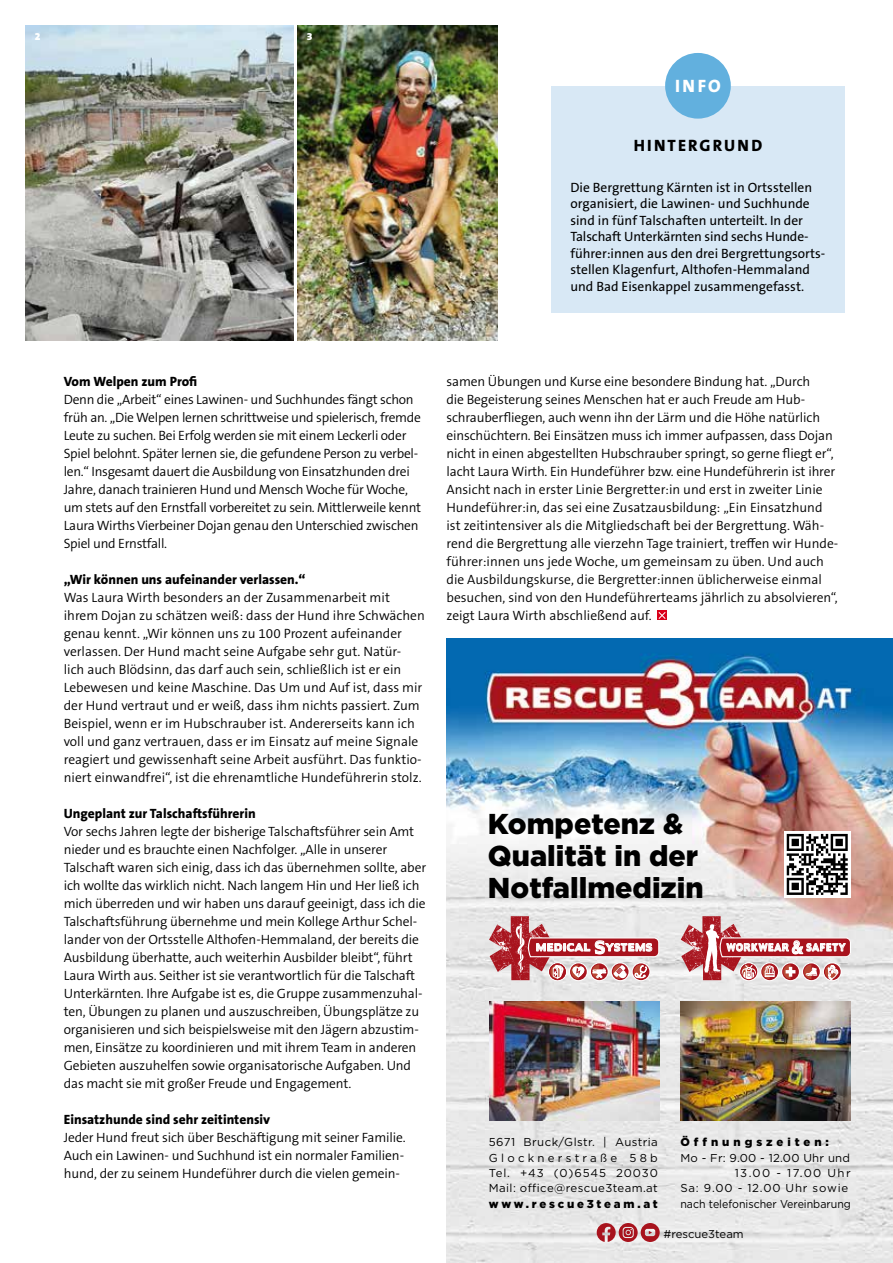
<style>
.page{position:relative;width:893px;height:1263px;background:#fff}
.page>*{position:absolute;margin:0;border:0;box-sizing:border-box;transform-origin:0 0}
.t1{font:900 28.65px/31.8px "Gotham";color:#000}
.t2{font:800 18px "The Sans B W8";color:#fff}
.t3{font:800 16.5px "The Sans B W8";letter-spacing:.125em;color:#000}
.t4{font:700 16.2px "Doric";color:#fff;scale:.84 1}
.t5{font:700 16.2px "Doric";color:#fff;scale:.7 1}
.t6{font:300 13.5px/18px "The Sans B W4";letter-spacing:-.01em;color:#000}
.t7{font:13.5px/16.5px "The Sans B W5 Plain";color:#000}
.t8{font:800 13.5px "The Sans B W8";color:#000}
.t9{font:11.4px/15.5px "Gotham";color:#000;text-align:right}
.t10{font:11.4px/15.3px "Gotham";letter-spacing:.035em;color:#000;text-align:justify}
.t11{font:900 11.4px "Gotham";letter-spacing:.24em;color:#000}
.t12{font:900 11.4px "Gotham";letter-spacing:.35em;color:#000}
.t13{font:900 10.5px "The Sans B W9";color:#fff}
.t14{font:700 9.6px "Doric";letter-spacing:.01em;color:#fff;scale:.7 1}
.t15{font:700 9.6px "Doric";letter-spacing:-.04em;color:#fff;scale:.84 1}
.t16{font:700 9.6px "Doric";letter-spacing:.01em;color:#fff;scale:.84 1}
</style>
<div class="page">
<img style="left:446px;top:638px;width:447px;height:625px">
<img style="left:680px;top:1002px;width:170px;height:119px">
<svg style="left:489px;top:916px;width:171px;height:64px;background:#ce8d91"></svg>
<svg style="left:681px;top:916px;width:171px;height:65px;background:#cf9194"></svg>
<img style="left:489px;top:1002px;width:170px;height:119px">
<svg style="left:784px;top:831px;width:66px;height:67px"></svg>
<svg style="left:787px;top:834px;width:61px;height:61px"></svg>
<svg style="left:597px;top:1223px;width:63px;height:19px"></svg>
<img style="left:297px;top:26px;width:200px;height:314px">
<img style="left:26px;top:26px;width:268px;height:314px">
<div style="left:551px;top:86px;width:294px;height:227px;background:#d8e8f5"></div>
<div style="left:665px;top:53px;width:66px;height:66px;background:#62b0de;border-radius:50%"></div>
<div style="left:657px;top:611px;width:10px;height:9px;background:#da001a"></div>
<svg style="left:658px;top:612px;width:8px;height:7px"></svg>
<p class="t13" style="left:35px;top:30px;width:7px">2</p>
<p class="t13" style="left:307px;top:30px;width:7px">3</p>
<h2 class="t2" style="left:675px;top:75px;width:47px">INFO</h2>
<p class="t3" style="left:634px;top:134px;width:130px">HINTERGRUND</p>
<p class="t7" style="left:570px;top:179px;width:256px">Die Bergrettung Kärnten ist in Ortsstellen organisiert, die Lawinen- und Suchhunde sind in fünf Talschaften unterteilt. In der Talschaft Unterkärnten sind sechs Hunde&shy;führer:innen aus den drei Bergrettungsorts&shy;stellen Klagenfurt, Althofen-Hemmaland und Bad Eisenkappel zusammengefasst.</p>
<p class="t8" style="left:64px;top:373px;width:135px">Vom Welpen zum Profi</p>
<p class="t6" style="left:64px;top:390px;width:359px">Denn die „Arbeit“ eines Lawinen- und Suchhundes fängt schon früh an. „Die Welpen lernen schrittweise und spielerisch, fremde Leute zu suchen. Bei Erfolg werden sie mit einem Leckerli oder Spiel belohnt. Später lernen sie, die gefundene Person zu verbel&shy;len.“ Insgesamt dauert die Ausbildung von Einsatzhunden drei Jahre, danach trainieren Hund und Mensch Woche für Woche, um stets auf den Ernstfall vorbereitet zu sein. Mittlerweile kennt Laura Wirths Vierbeiner Dojan genau den Unterschied zwischen Spiel und Ernstfall.</p>
<p class="t8" style="left:64px;top:571px;width:243px">„Wir können uns aufeinander verlassen.“</p>
<p class="t6" style="left:64px;top:588px;width:363px">Was Laura Wirth besonders an der Zusammenarbeit mit ihrem Dojan zu schätzen weiß: dass der Hund ihre Schwächen genau kennt. „Wir können uns zu 100 Prozent aufeinander verlassen. Der Hund macht seine Aufgabe sehr gut. Natür&shy;lich auch Blödsinn, das darf auch sein, schließlich ist er ein Lebewesen und keine Maschine. Das Um und Auf ist, dass mir der Hund vertraut und er weiß, dass ihm nichts passiert. Zum Beispiel, wenn er im Hubschrauber ist. Andererseits kann ich voll und ganz vertrauen, dass er im Einsatz auf meine Signale reagiert und gewissenhaft seine Arbeit ausführt. Das funktio&shy;niert einwandfrei“, ist die ehrenamtliche Hundeführerin stolz.</p>
<p class="t8" style="left:64px;top:805px;width:193px">Ungeplant zur Talschaftsführerin</p>
<p class="t6" style="left:64px;top:822px;width:364px">Vor sechs Jahren legte der bisherige Talschaftsführer sein Amt nieder und es brauchte einen Nachfolger. „Alle in unserer Talschaft waren sich einig, dass ich das übernehmen sollte, aber ich wollte das wirklich nicht. Nach langem Hin und Her ließ ich mich überreden und wir haben uns darauf geeinigt, dass ich die Talschaftsführung übernehme und mein Kollege Arthur Schel&shy;lander von der Ortsstelle Althofen-Hemmaland, der bereits die Ausbildung überhatte, auch weiterhin Ausbilder bleibt“, führt Laura Wirth aus. Seither ist sie verantwortlich für die Talschaft Unterkärnten. Ihre Aufgabe ist es, die Gruppe zusammenzuhal&shy;ten, Übungen zu planen und auszuschreiben, Übungsplätze zu organisieren und sich beispielsweise mit den Jägern abzustim&shy;men, Einsätze zu koordinieren und mit ihrem Team in anderen Gebieten auszuhelfen sowie organisatorische Aufgaben. Und das macht sie mit großer Freude und Engagement.</p>
<p class="t8" style="left:64px;top:1111px;width:208px">Einsatzhunde sind sehr zeitintensiv</p>
<p class="t6" style="left:64px;top:1128px;width:344px">Jeder Hund freut sich über Beschäftigung mit seiner Familie.<br>Auch ein Lawinen- und Suchhund ist ein normaler Familien&shy;hund, der zu seinem Hundeführer durch die vielen gemein-</p>
<p class="t6" style="left:446px;top:372px;width:393px">samen Übungen und Kurse eine besondere Bindung hat. „Durch<br>die Begeisterung seines Menschen hat er auch Freude am Hub&shy;schrauberfliegen, auch wenn ihn der Lärm und die Höhe natürlich einschüchtern. Bei Einsätzen muss ich immer aufpassen, dass Dojan nicht in einen abgestellten Hubschrauber springt, so gerne fliegt er“, lacht Laura Wirth. Ein Hundeführer bzw. eine Hundeführerin ist ihrer Ansicht nach in erster Linie Bergretter:in und erst in zweiter Linie Hundeführer:in, das sei eine Zusatzausbildung: „Ein Einsatzhund ist zeitintensiver als die Mitgliedschaft bei der Bergrettung. Wäh&shy;rend die Bergrettung alle vierzehn Tage trainiert, treffen wir Hunde&shy;führer:innen uns jede Woche, um gemeinsam zu üben. Und auch die Ausbildungskurse, die Bergretter:innen üblicherweise einmal besuchen, sind von den Hundeführerteams jährlich zu absolvieren“, zeigt Laura Wirth abschließend auf.</p>
<h1 class="t1" style="left:488px;top:808px;width:217px">Kompetenz &amp;<br>Qualität in der<br>Notfallmedizin</h1>
<p class="t4" style="left:594px;top:938px;width:15px">S</p>
<p class="t14" style="left:726px;top:942px;width:91px">WORKWEAR</p>
<p class="t14" style="left:806px;top:942px;width:58px">SAFETY</p>
<p class="t5" style="left:792px;top:938px;width:18px">&amp;</p>
<p class="t15" style="left:535px;top:942px;width:67px">MEDICAL</p>
<p class="t16" style="left:605px;top:942px;width:58px">YSTEMS</p>
<p class="t12" style="left:680px;top:1136px;width:150px">Öffnungszeiten:</p>
<p class="t9" style="left:680px;top:1150px;width:172px">Mo - Fr: 9.00 - 12.00 Uhr und<br>13.00 - 17.00 Uhr<br>Sa: 9.00 - 12.00 Uhr sowie nach telefonischer Vereinbarung</p>
<p class="t9" style="left:663px;top:1226px;width:82px">#rescue3team</p>
<p class="t10" style="left:489px;top:1135px;width:170px">5671 Bruck/Glstr. | Austria Glocknerstraße 58b Tel. +43 (0)6545 20030<br>Mail: office@rescue3team.at</p>
<p class="t11" style="left:489px;top:1198px;width:170px">www.rescue3team.at</p>
</div>
